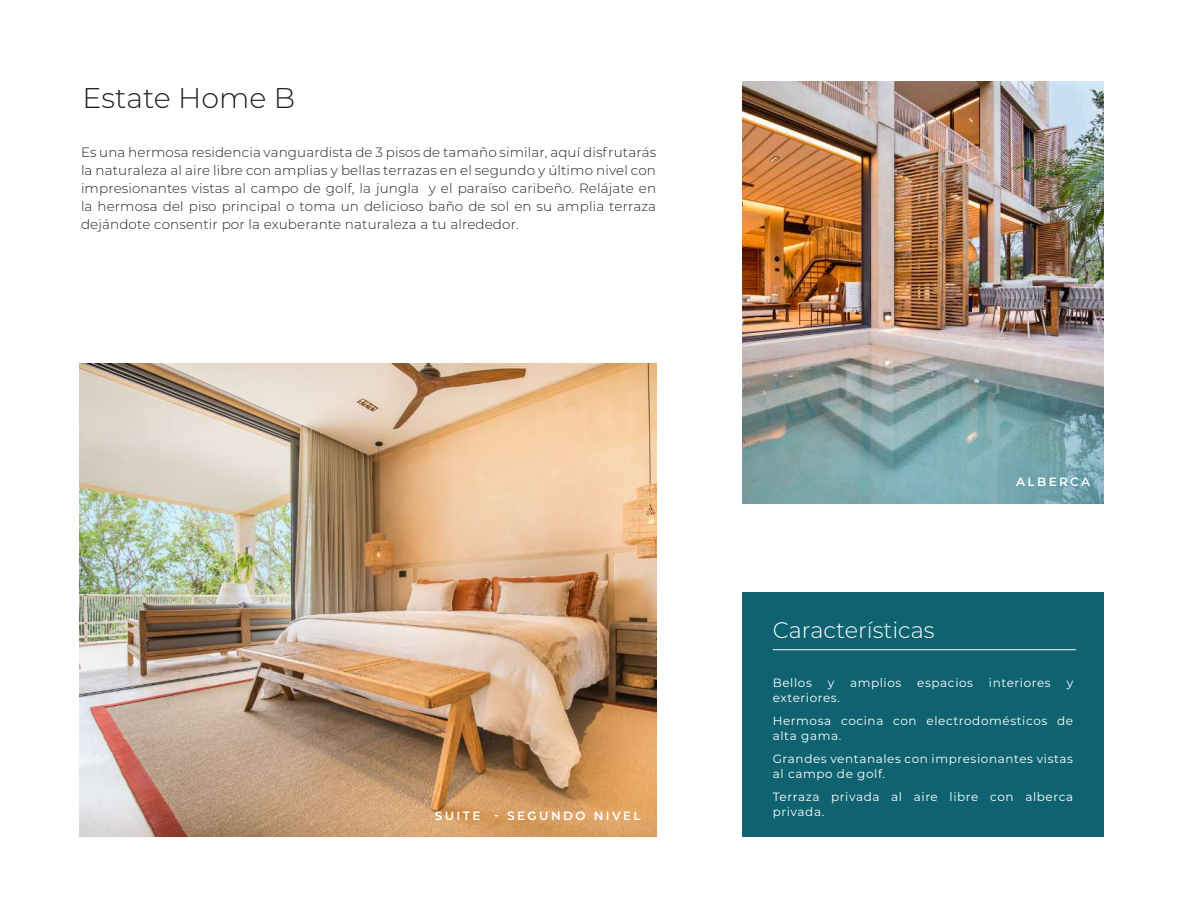
<style>
.page{position:relative;width:1188px;height:918px;background:#fff}
.page>*{position:absolute;margin:0;border:0;box-sizing:border-box;transform-origin:0 0}
.t1{font:300 28.5px "Montserrat";color:#231f20}
.t2{font:300 22.5px "Montserrat";color:#fff}
.t3{font:300 13.5px/18px "Montserrat";letter-spacing:.01em;color:#231f20;text-align:justify}
.t4{font:12px/23.1px "Montserrat";letter-spacing:.05em;color:#fff}
.t5{font:600 12px "Montserrat";letter-spacing:.2em;color:#fff}
</style>
<div class="page">
<img style="left:742px;top:81px;width:362px;height:422px">
<div style="left:742px;top:592px;width:362px;height:245px;background:#0f6371"></div>
<hr style="left:773px;top:649px;width:303px;height:1px;background:#fff">
<img style="left:80px;top:364px;width:576px;height:473px">
<h1 class="t1" style="left:83px;top:79px;width:214px">Estate Home B</h1>
<p class="t3" style="left:81px;top:143px;width:577px">Es una hermosa residencia vanguardista de 3 pisos de tamaño similar, aquí disfrutarás la naturaleza al aire libre con amplias y bellas terrazas en el segundo y último nivel con impresionantes vistas al campo de golf, la jungla y el paraíso caribeño. Relájate en la hermosa del piso principal o toma un delicioso baño de sol en su amplia terraza dejándote consentir por la exuberante naturaleza a tu alrededor.</p>
<p class="t5" style="left:435px;top:807px;width:207px">SUITE - SEGUNDO NIVEL</p>
<h2 class="t2" style="left:773px;top:615px;width:163px">Características</h2>
<p class="t5" style="left:1016px;top:473px;width:76px">ALBERCA</p>
<p class="t4" style="left:773px;top:670px;width:41px">Bellos</p>
<p class="t4" style="left:828px;top:670px;width:8px">y</p>
<p class="t4" style="left:850px;top:670px;width:53px">amplios</p>
<p class="t4" style="left:917px;top:670px;width:57px">espacios</p>
<p class="t4" style="left:989px;top:670px;width:63px">interiores</p>
<p class="t4" style="left:1067px;top:670px;width:8px">y</p>
<p class="t4" style="left:773px;top:685px;width:302px">exteriores.<br>Hermosa cocina con electrodomésticos de</p>
<p class="t4" style="left:773px;top:723px;width:302px">alta gama.<br>Grandes ventanales con impresionantes vistas</p>
<p class="t4" style="left:773px;top:762px;width:302px">al campo de golf.<br>Terraza privada al aire libre con alberca</p>
<p class="t4" style="left:773px;top:800px;width:53px">privada.</p>
</div>
